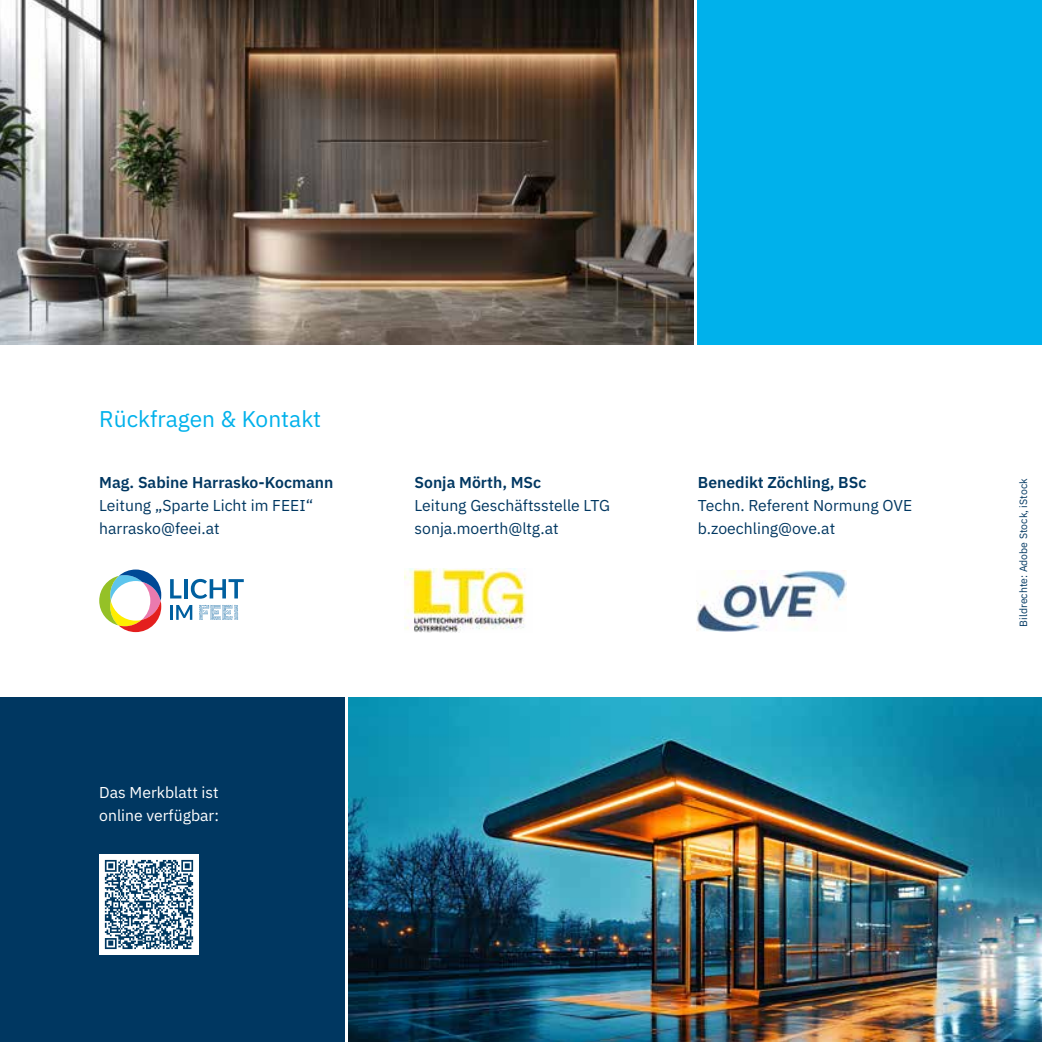
<style>
.page{position:relative;width:1042px;height:1042px;background:#fff}
.page>*{position:absolute;margin:0;border:0;box-sizing:border-box;transform-origin:0 0}
.t1{font:22.75px "IBM Plex Sans";color:#00b1eb}
.t2{font:15.75px/22.8px "IBM Plex Sans";color:#003761}
.t3{font:600 15.75px "IBM Plex Sans";color:#003761}
.t4{font:15.75px/22.8px "IBM Plex Sans";color:#fff}
.t5{font:10.5px "IBM Plex Sans";color:#003761}
</style>
<div class="page">
<img style="left:0;top:0;width:693px;height:344px">
<img style="left:349px;top:698px;width:693px;height:344px">
<div style="left:0;top:698px;width:344px;height:344px;background:#003761"></div>
<div style="left:698px;top:0;width:344px;height:344px;background:#00b1eb"></div>
<img style="left:696px;top:570px;width:150px;height:62px">
<img style="left:405px;top:569px;width:121px;height:64px">
<svg style="left:199px;top:605px;width:39px;height:15px"></svg>
<svg style="left:170px;top:579px;width:11px;height:19px"></svg>
<hr style="left:184px;top:579px;width:4px;height:19px;background:#005f9f">
<svg style="left:191px;top:579px;width:53px;height:20px"></svg>
<hr style="left:170px;top:605px;width:3px;height:15px;background:#005f9f">
<svg style="left:176px;top:605px;width:16px;height:15px"></svg>
<svg style="left:99px;top:569px;width:62px;height:63px"></svg>
<img style="left:99px;top:855px;width:99px;height:99px">
<h1 class="t1" style="left:99px;top:401px;width:223px">Rückfragen &amp; Kontakt</h1>
<p class="t3" style="left:99px;top:470px;width:236px">Mag. Sabine Harrasko-Kocmann</p>
<p class="t2" style="left:99px;top:493px;width:215px">Leitung „Sparte Licht im FEEI“ harrasko@feei.at</p>
<p class="t3" style="left:414px;top:470px;width:128px">Sonja Mörth, MSc</p>
<p class="t2" style="left:414px;top:493px;width:197px">Leitung Geschäftsstelle LTG sonja.moerth@ltg.at</p>
<p class="t3" style="left:698px;top:470px;width:170px">Benedikt Zöchling, BSc</p>
<p class="t2" style="left:698px;top:493px;width:216px">Techn. Referent Normung OVE b.zoechling@ove.at</p>
<p class="t4" style="left:99px;top:780px;width:121px">Das Merkblatt ist online verfügbar:</p>
<p class="t5" style="left:1015px;top:626px;width:150px;rotate:-90deg">Bildrechte: Adobe Stock, iStock</p>
</div>
